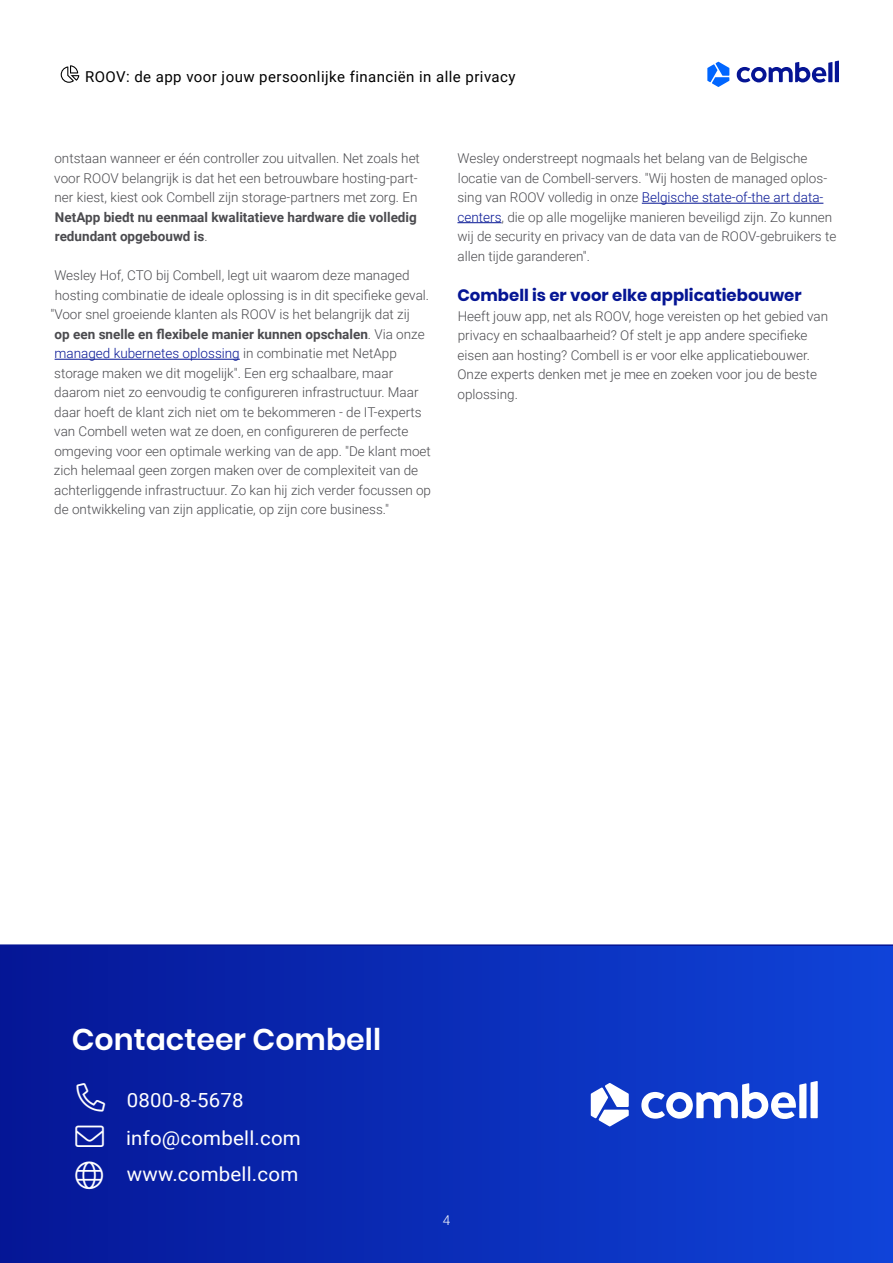
<style>
.page{position:relative;width:893px;height:1263px;background:#fff}
.page>*{position:absolute;margin:0;border:0;box-sizing:border-box;transform-origin:0 0}
.t1{font:600 30px "Poppins";color:#fff}
.t2{font:19.5px "Roboto";letter-spacing:.01em;color:#fff;scale:1.05 1}
.t3{font:700 16.5px "Poppins";color:#051594}
.t4{font:15px "Roboto";letter-spacing:.03em;color:#000}
.t5{font:300 13.5px/19.5px "Roboto";color:#4b4b4f}
.t6{font:700 13.5px/19.5px "Roboto";color:#4b4b4f}
.t7{font:300 13.5px "Roboto";color:#051594}
.t8{font:300 13.5px "Roboto";color:#fff}
.s1{font-weight:300}
.s2{color:#4b4b4f}
.s3{color:#051594}
</style>
<div class="page">
<svg style="left:0;top:944px;width:893px;height:319px;background:#0a2cb6"></svg>
<svg style="left:737px;top:61px;width:102px;height:22px"></svg>
<svg style="left:707px;top:62px;width:22px;height:25px"></svg>
<svg style="left:61px;top:65px;width:18px;height:18px"></svg>
<svg style="left:641px;top:1081px;width:177px;height:38px"></svg>
<svg style="left:591px;top:1083px;width:38px;height:43px"></svg>
<hr style="left:55px;top:359px;width:185px;height:1px;background:#051594">
<hr style="left:642px;top:203px;width:181px;height:1px;background:#051594">
<hr style="left:457px;top:222px;width:44px;height:1px;background:#051594">
<svg style="left:76px;top:1126px;width:28px;height:21px"></svg>
<svg style="left:76px;top:1161px;width:27px;height:28px"></svg>
<svg style="left:77px;top:1083px;width:28px;height:29px"></svg>
<p class="t4" style="left:85px;top:66px;width:432px">ROOV: de app voor jouw persoonlijke financiën in alle privacy</p>
<p class="t5" style="left:54px;top:148px;width:367px">ontstaan wanneer er één controller zou uitvallen. Net zoals het voor ROOV belangrijk is dat het een betrouwbare hosting-part&shy;ner kiest, kiest ook Combell zijn storage-partners met zorg. En</p>
<p class="t6" style="left:55px;top:207px;width:363px">NetApp biedt nu eenmaal kwalitatieve hardware die volledig redundant opgebouwd is<span class="s1">.</span></p>
<p class="t5" style="left:54px;top:265px;width:357px">Wesley Hof, CTO bij Combell, legt uit waarom deze managed</p>
<p class="t5" style="left:55px;top:285px;width:376px">hosting combinatie de ideale oplossing is in dit specifieke geval.</p>
<p class="t5" style="left:51px;top:304px;width:361px">"Voor snel groeiende klanten als ROOV is het belangrijk dat zij</p>
<p class="t6" style="left:55px;top:324px;width:372px">op een snelle en flexibele manier kunnen opschalen<span class="s1">. Via onze</span></p>
<p class="t7" style="left:55px;top:344px;width:344px">managed kubernetes oplossing <span class="s2">in combinatie met NetApp</span></p>
<p class="t5" style="left:54px;top:363px;width:340px">storage maken we dit mogelijk". Een erg schaalbare, maar</p>
<p class="t5" style="left:54px;top:382px;width:366px">daarom niet zo eenvoudig te configureren infrastructuur. Maar</p>
<p class="t5" style="left:54px;top:402px;width:369px">daar hoeft de klant zich niet om te bekommeren - de IT-experts</p>
<p class="t5" style="left:54px;top:421px;width:356px">van Combell weten wat ze doen, en configureren de perfecte</p>
<p class="t5" style="left:54px;top:441px;width:378px">omgeving voor een optimale werking van de app. "De klant moet</p>
<p class="t5" style="left:54px;top:460px;width:366px">zich helemaal geen zorgen maken over de complexiteit van de</p>
<p class="t5" style="left:54px;top:480px;width:378px">achterliggende infrastructuur. Zo kan hij zich verder focussen op</p>
<p class="t5" style="left:54px;top:499px;width:336px">de ontwikkeling van zijn applicatie, op zijn core business."</p>
<p class="t5" style="left:457px;top:148px;width:380px">Wesley onderstreept nogmaals het belang van de Belgische locatie van de Combell-servers. "Wij hosten de managed oplos&shy;sing van ROOV volledig in onze <span class="s3">Belgische state-of-the art data&shy;centers</span>, die op alle mogelijke manieren beveiligd zijn. Zo kunnen wij de security en privacy van de data van de ROOV-gebruikers te allen tijde garanderen".</p>
<p class="t3" style="left:457px;top:286px;width:346px">Combell is er voor elke applicatiebouwer</p>
<p class="t5" style="left:457px;top:306px;width:372px">Heeft jouw app, net als ROOV, hoge vereisten op het gebied van privacy en schaalbaarheid? Of stelt je app andere specifieke eisen aan hosting? Combell is er voor elke applicatiebouwer.<br>Onze experts denken met je mee en zoeken voor jou de beste oplossing.</p>
<h1 class="t1" style="left:72px;top:1022px;width:311px">Contacteer Combell</h1>
<h2 class="t2" style="left:127px;top:1086px;width:113px">0800-8-5678</h2>
<h2 class="t2" style="left:76px;top:1124px;width:216px">■❖●□ info@combell.com</h2>
<h2 class="t2" style="left:76px;top:1160px;width:214px">●□ www.combell.com</h2>
<p class="t8" style="left:443px;top:1210px;width:9px">4</p>
</div>
